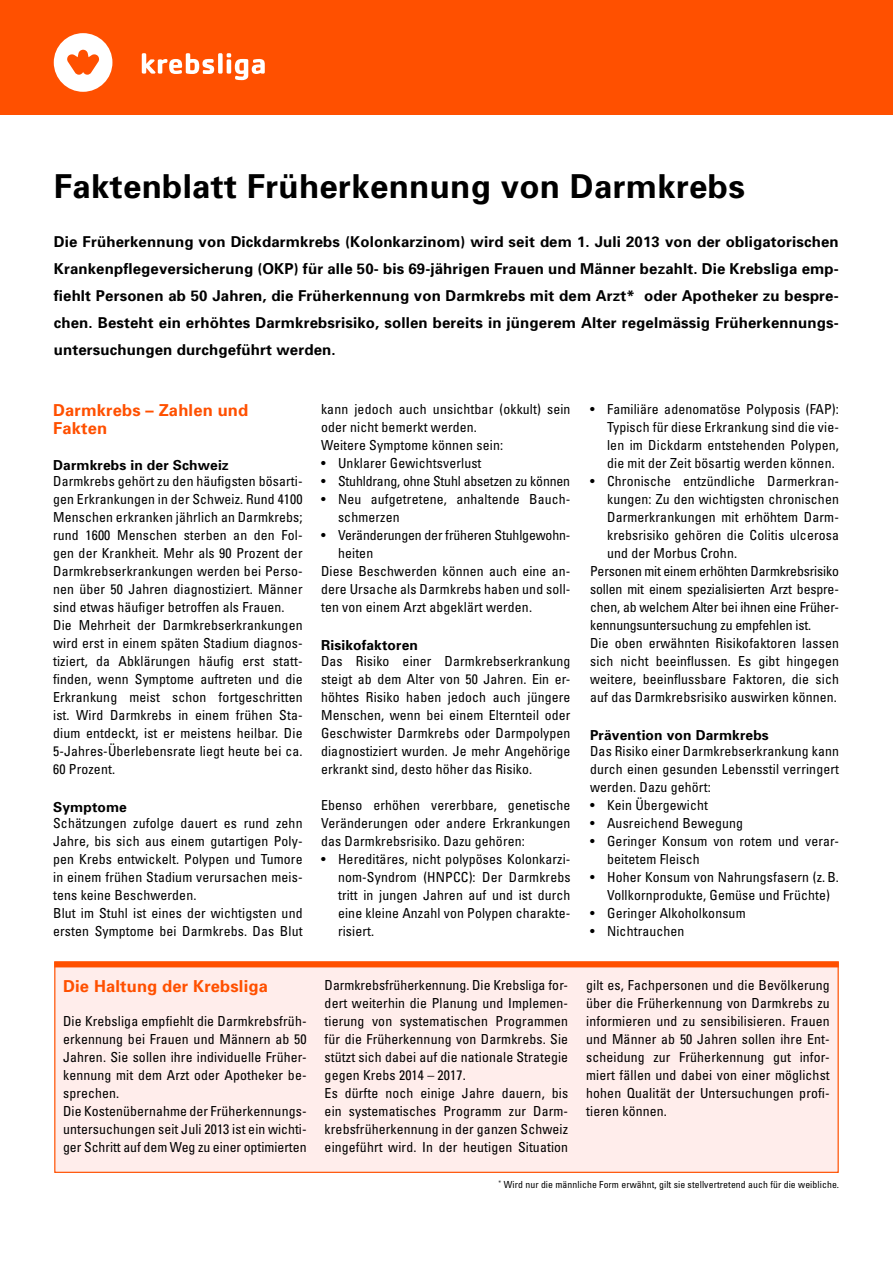
<style>
.page{position:relative;width:893px;height:1263px;background:#fff}
.page>*{position:absolute;margin:0;border:0;box-sizing:border-box;transform-origin:0 0}
.t1{font:700 33px "Univers";letter-spacing:.01em;color:#000}
.t2{font:700 16.5px/18px "Univers";letter-spacing:.01em;color:#ff5000}
.t3{font:700 15px/27px "Univers";letter-spacing:.01em;color:#000;text-align:justify}
.t4{font:condensed 13.8px/18px "Univers";letter-spacing:.01em;color:#000}
.t5{font:condensed 13.8px "Univers";letter-spacing:-.01em;color:#000}
.t6{font:700 13.8px "Univers";letter-spacing:.01em;color:#000}
.t7{font:condensed 9.75px "Univers";letter-spacing:.01em;color:#000}
</style>
<div class="page">
<div style="left:0;top:0;width:893px;height:115px;background:#ff5000"></div>
<svg style="left:142px;top:53px;width:72px;height:21px"></svg>
<div style="left:218px;top:53px;width:5px;height:21px;background:#fff;border-radius:2px"></div>
<svg style="left:227px;top:53px;width:38px;height:27px"></svg>
<svg style="left:54px;top:33px;width:58px;height:59px"></svg>
<div style="left:54px;top:961px;width:785px;height:212px;background:#ffedeb;border:1px solid #ff5000"></div>
<div style="left:54px;top:961px;width:785px;height:6px;background:#ff5000"></div>
<h1 class="t1" style="left:54px;top:165px;width:693px">Faktenblatt Früherkennung von Darmkrebs</h1>
<p class="t3" style="left:54px;top:227px;width:786px">Die Früherkennung von Dickdarmkrebs (Kolonkarzinom) wird seit dem 1. Juli 2013 von der obligatorischen Krankenpflegeversicherung (OKP) für alle 50- bis 69-jährigen Frauen und Männer bezahlt. Die Krebsliga emp&shy;fiehlt Personen ab 50 Jahren, die Früherkennung von Darmkrebs mit dem Arzt* oder Apotheker zu bespre&shy;chen. Besteht ein erhöhtes Darmkrebsrisiko, sollen bereits in jüngerem Alter regelmässig Früherkennungs&shy;untersuchungen durchgeführt werden.</p>
<p class="t2" style="left:53px;top:401px;width:197px">Darmkrebs – Zahlen und<br>Fakten</p>
<p class="t6" style="left:53px;top:456px;width:177px">Darmkrebs in der Schweiz</p>
<p class="t4" style="left:53px;top:472px;width:251px">Darmkrebs gehört zu den häufigsten bösarti&shy;gen Erkrankungen in der Schweiz. Rund 4100<br>Menschen erkranken jährlich an Darmkrebs; rund 1600 Menschen sterben an den Fol&shy;gen der Krankheit. Mehr als 90 Prozent der Darmkrebserkrankungen werden bei Perso&shy;nen über 50 Jahren diagnostiziert. Männer sind etwas häufiger betroffen als Frauen.<br>Die Mehrheit der Darmkrebserkrankungen wird erst in einem späten Stadium diagnos&shy;tiziert, da Abklärungen häufig erst statt&shy;finden, wenn Symptome auftreten und die Erkrankung meist schon fortgeschritten ist. Wird Darmkrebs in einem frühen Sta&shy;dium entdeckt, ist er meistens heilbar. Die 5--Jahres-Überlebensrate liegt heute bei ca.<br>60 Prozent.</p>
<p class="t6" style="left:53px;top:798px;width:75px">Symptome</p>
<p class="t4" style="left:53px;top:814px;width:251px">Schätzungen zufolge dauert es rund zehn Jahre, bis sich aus einem gutartigen Poly&shy;pen Krebs entwickelt. Polypen und Tumore in einem frühen Stadium verursachen meis&shy;tens keine Beschwerden.<br>Blut im Stuhl ist eines der wichtigsten und ersten Symptome bei Darmkrebs. Das Blut</p>
<p class="t4" style="left:321px;top:400px;width:251px">kann jedoch auch unsichtbar (okkult) sein oder nicht bemerkt werden.<br>Weitere Symptome können sein:</p>
<p class="t4" style="left:321px;top:454px;width:162px">• Unklarer Gewichtsverlust</p>
<p class="t5" style="left:321px;top:472px;width:251px">• Stuhldrang, ohne Stuhl absetzen zu können</p>
<p class="t4" style="left:338px;top:490px;width:234px;text-indent:-17px">• Neu aufgetretene, anhaltende Bauch&shy;schmerzen</p>
<p class="t5" style="left:321px;top:526px;width:251px">• Veränderungen der früheren Stuhlgewohn-</p>
<p class="t4" style="left:338px;top:544px;width:37px">heiten</p>
<p class="t4" style="left:321px;top:562px;width:251px">Diese Beschwerden können auch eine an-</p>
<p class="t4" style="left:321px;top:580px;width:251px">dere Ursache als Darmkrebs haben und soll-</p>
<p class="t4" style="left:321px;top:598px;width:213px">ten von einem Arzt abgeklärt werden.</p>
<p class="t6" style="left:321px;top:636px;width:98px">Risikofaktoren</p>
<p class="t4" style="left:321px;top:652px;width:251px;text-align:justify">Das Risiko einer Darmkrebserkrankung steigt ab dem Alter von 50 Jahren. Ein er&shy;höhtes Risiko haben jedoch auch jüngere Menschen, wenn bei einem Elternteil oder Geschwister Darmkrebs oder Darmpolypen diagnostiziert wurden. Je mehr Angehörige erkrankt sind, desto höher das Risiko.</p>
<p class="t4" style="left:321px;top:796px;width:251px;text-align:justify">Ebenso erhöhen vererbbare, genetische Veränderungen oder andere Erkrankungen das Darmkrebsrisiko. Dazu gehören:</p>
<p class="t4" style="left:338px;top:850px;width:234px;text-align:justify;text-indent:-17px">• Hereditäres, nicht polypöses Kolonkarzi&shy;nom-Syndrom (HNPCC): Der Darmkrebs tritt in jungen Jahren auf und ist durch eine kleine Anzahl von Polypen charakte&shy;risiert.</p>
<p class="t4" style="left:607px;top:400px;width:233px;text-align:justify;text-indent:-17px">• Familiäre adenomatöse Polyposis (FAP):<br>Typisch für diese Erkrankung sind die vie&shy;len im Dickdarm entstehenden Polypen, die mit der Zeit bösartig werden können.</p>
<p class="t4" style="left:590px;top:472px;width:250px">• Chronische entzündliche Darmerkran-</p>
<p class="t4" style="left:607px;top:490px;width:233px">kungen: Zu den wichtigsten chronischen</p>
<p class="t4" style="left:607px;top:508px;width:233px">Darmerkrankungen mit erhöhtem Darm-</p>
<p class="t4" style="left:607px;top:526px;width:233px">krebsrisiko gehören die Colitis ulcerosa</p>
<p class="t4" style="left:607px;top:544px;width:131px">und der Morbus Crohn.</p>
<p class="t5" style="left:590px;top:562px;width:250px">Personen mit einem erhöhten Darmkrebsrisiko</p>
<p class="t5" style="left:590px;top:580px;width:250px">sollen mit einem spezialisierten Arzt bespre-</p>
<p class="t5" style="left:590px;top:598px;width:250px">chen, ab welchem Alter bei ihnen eine Früher-</p>
<p class="t5" style="left:590px;top:616px;width:223px">kennungsuntersuchung zu empfehlen ist.</p>
<p class="t4" style="left:590px;top:634px;width:250px">Die oben erwähnten Risikofaktoren lassen</p>
<p class="t4" style="left:590px;top:652px;width:250px">sich nicht beeinflussen. Es gibt hingegen</p>
<p class="t4" style="left:590px;top:670px;width:250px">weitere, beeinflussbare Faktoren, die sich</p>
<p class="t4" style="left:590px;top:688px;width:248px">auf das Darmkrebsrisiko auswirken können.</p>
<p class="t6" style="left:590px;top:726px;width:180px">Prävention von Darmkrebs</p>
<p class="t4" style="left:590px;top:742px;width:250px;text-align:justify">Das Risiko einer Darmkrebserkrankung kann durch einen gesunden Lebensstil verringert werden. Dazu gehört:</p>
<p class="t4" style="left:590px;top:796px;width:119px">• Kein Übergewicht</p>
<p class="t4" style="left:590px;top:814px;width:155px">• Ausreichend Bewegung</p>
<p class="t4" style="left:607px;top:832px;width:233px;text-indent:-17px">• Geringer Konsum von rotem und verar&shy;beitetem Fleisch</p>
<p class="t4" style="left:590px;top:868px;width:250px;text-align:center">• Hoher Konsum von Nahrungsfasern (z.B.<br>Vollkornprodukte, Gemüse und Früchte)</p>
<p class="t4" style="left:590px;top:904px;width:157px">• Geringer Alkoholkonsum</p>
<p class="t4" style="left:590px;top:922px;width:96px">• Nichtrauchen</p>
<p class="t2" style="left:63px;top:977px;width:206px">Die Haltung der Krebsliga</p>
<p class="t4" style="left:63px;top:1012px;width:245px">Die Krebsliga empfiehlt die Darmkrebsfrüh&shy;erkennung bei Frauen und Männern ab 50<br>Jahren. Sie sollen ihre individuelle Früher&shy;kennung mit dem Arzt oder Apotheker be&shy;sprechen.<br>Die Kostenübernahme der Früherkennungs&shy;untersuchungen seit Juli 2013 ist ein wichti&shy;ger Schritt auf dem Weg zu einer optimierten</p>
<p class="t4" style="left:325px;top:976px;width:245px">Darmkrebsfrüherkennung. Die Krebsliga for&shy;dert weiterhin die Planung und Implemen&shy;tierung von systematischen Programmen für die Früherkennung von Darmkrebs. Sie stützt sich dabei auf die nationale Strategie gegen Krebs 2014 – 2017.<br>Es dürfte noch einige Jahre dauern, bis ein systematisches Programm zur Darm&shy;krebsfrüherkennung in der ganzen Schweiz eingeführt wird. In der heutigen Situation</p>
<p class="t4" style="left:586px;top:976px;width:245px;text-align:justify">gilt es, Fachpersonen und die Bevölkerung über die Früherkennung von Darmkrebs zu informieren und zu sensibilisieren. Frauen und Männer ab 50 Jahren sollen ihre Ent&shy;scheidung zur Früherkennung gut infor&shy;miert fällen und dabei von einer möglichst hohen Qualität der Untersuchungen profi&shy;tieren können.</p>
<p class="t7" style="left:499px;top:1178px;width:342px"><sup>*</sup> Wird nur die männliche Form erwähnt, gilt sie stellvertretend auch für die weibliche.</p>
</div>
